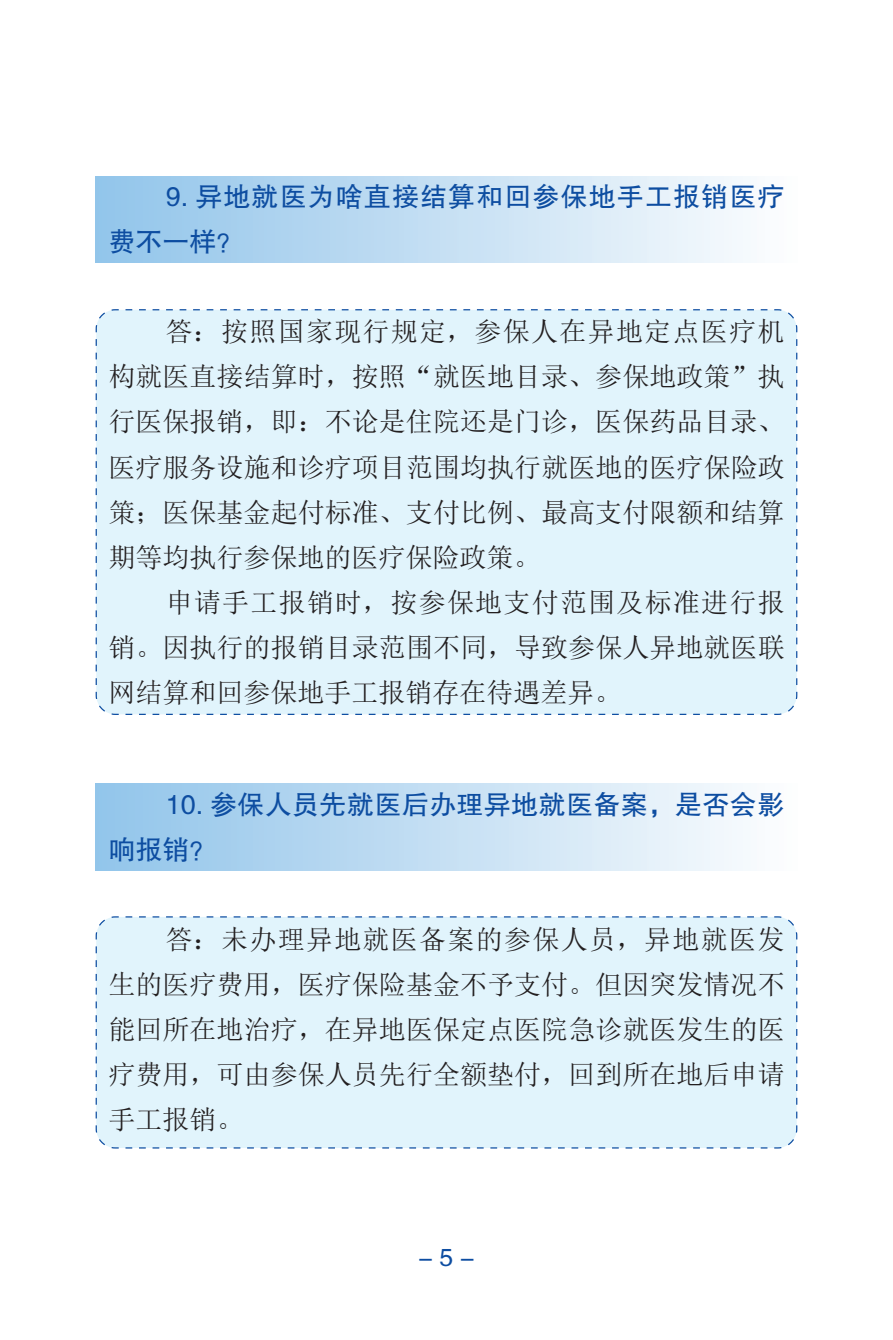
<style>
.page{position:relative;width:893px;height:1340px;background:#fff}
.page>*{position:absolute;margin:0;border:0;box-sizing:border-box;transform-origin:0 0}
.t1{font:27px/45px "Sim Sun";color:#231f20;text-align:justify}
.t2{font:27px/45px "FZHTK GBK1 0";letter-spacing:.04em;color:#0d4da1}
.t3{font:27px/45px "FZHTK GBK1 0";letter-spacing:.015em;color:#0d4da1}
.t4{font:24.75px "FZHTK GBK1 0";color:#0d4da1}
</style>
<div class="page">
<div style="left:95px;top:309px;width:703px;height:406px;background:#e1f4fc"></div>
<div style="left:95px;top:916px;width:703px;height:233px;background:#e1f4fc"></div>
<div style="left:96px;top:176px;width:701px;height:87px;background:linear-gradient(to right,#91c4ea,#fcfdfe)"></div>
<div style="left:96px;top:783px;width:701px;height:87px;background:linear-gradient(to right,#91c4ea,#fcfdfe)"></div>
<p class="t2" style="left:108px;top:175px;width:678px;text-indent:57px">9. 异地就医为啥直接结算和回参保地手工报销医疗费不一样？</p>
<p class="t1" style="left:108px;top:309px;width:678px;text-indent:57px">答：按照国家现行规定，参保人在异地定点医疗机构就医直接结算时，按照“就医地目录、参保地政策”执行医保报销，即：不论是住院还是门诊，医保药品目录、医疗服务设施和诊疗项目范围均执行就医地的医疗保险政策；医保基金起付标准、支付比例、最高支付限额和结算期等均执行参保地的医疗保险政策。</p>
<p class="t1" style="left:108px;top:579px;width:678px;text-indent:57px">申请手工报销时，按参保地支付范围及标准进行报销。因执行的报销目录范围不同，导致参保人异地就医联网结算和回参保地手工报销存在待遇差异。</p>
<p class="t3" style="left:108px;top:782px;width:677px;text-indent:57px">10. 参保人员先就医后办理异地就医备案，是否会影响报销？</p>
<p class="t1" style="left:108px;top:917px;width:678px;text-indent:57px">答：未办理异地就医备案的参保人员，异地就医发生的医疗费用，医疗保险基金不予支付。但因突发情况不能回所在地治疗，在异地医保定点医院急诊就医发生的医疗费用，可由参保人员先行全额垫付，回到所在地后申请手工报销。</p>
<p class="t4" style="left:418px;top:1243px;width:58px">- 5 -</p>
</div>
